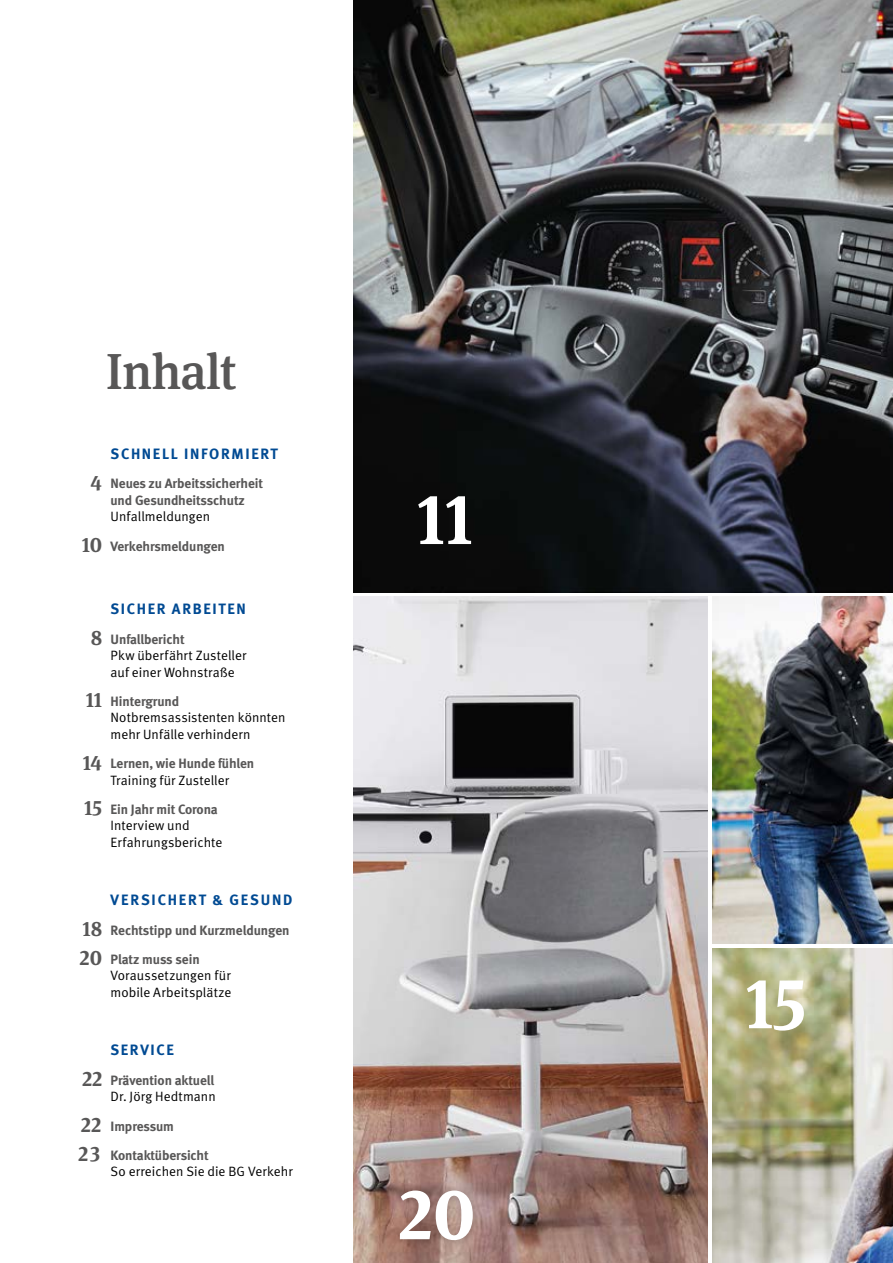
<style>
.page{position:relative;width:893px;height:1263px;background:#fff}
.page>*{position:absolute;margin:0;border:0;box-sizing:border-box;transform-origin:0 0}
.t1{font:700 72px "DGUV Meta Serif";color:#fff;scale:.94 1}
.t2{font:500 50.4px "DGUV Meta Serif";letter-spacing:-.01em;color:#585757}
.t3{font:700 15px "DGUV Meta";letter-spacing:.11em;color:#004a93}
.t4{font:700 13.5px/16.5px "DGUV Meta";letter-spacing:-.005em;color:#585757}
.t5{font:13.5px/16.5px "DGUV Meta";letter-spacing:.005em;color:#000}
.s1{font-family:"DGUV Meta Serif";font-size:21px}
.s2{font-weight:400;color:#000}
.s3{font-family:"DGUV Meta Serif";font-weight:700;font-size:21px;color:#585757}
.s4{font-weight:700;color:#585757}
</style>
<div class="page">
<img style="left:354px;top:597px;width:354px;height:666px">
<img style="left:712px;top:948px;width:181px;height:315px">
<img style="left:712px;top:597px;width:181px;height:347px">
<img style="left:354px;top:0;width:539px;height:592px">
<div style="left:393px;top:1183px;width:89px;height:66px;background:#000;opacity:.2"></div>
<h2 class="t2" style="left:106px;top:342px;width:132px">Inhalt</h2>
<p class="t3" style="left:111px;top:445px;width:169px">SCHNELL INFORMIERT</p>
<p class="t4" style="left:91px;top:476px;width:174px;text-align:center"><span class="s1">4</span> Neues zu Arbeitssicherheit und Gesundheitsschutz</p>
<p class="t4" style="left:82px;top:502px;width:145px;line-height:29.2px;text-indent:29px"><span class="s2">Unfallmeldungen<br></span><span class="s1">10</span> Verkehrsmeldungen</p>
<p class="t3" style="left:111px;top:600px;width:137px">SICHER ARBEITEN</p>
<p class="t5" style="left:111px;top:631px;width:137px;text-indent:-20px"><span class="s3">8</span> <span class="s4">Unfallbericht<br></span>Pkw überfährt Zusteller auf einer Wohnstraße</p>
<p class="t5" style="left:111px;top:693px;width:176px;text-indent:-25px"><span class="s3">11</span> <span class="s4">Hintergrund<br></span>Notbremsassistenten könnten mehr Unfälle verhindern</p>
<p class="t4" style="left:83px;top:756px;width:173px;text-align:center"><span class="s1">14</span> Lernen, wie Hunde fühlen<br><span class="s2">Training für Zusteller</span></p>
<p class="t5" style="left:111px;top:801px;width:113px;text-indent:-26px"><span class="s3">15</span> <span class="s4">Ein Jahr mit Corona<br></span>Interview und<br>Erfahrungsberichte</p>
<p class="t3" style="left:111px;top:891px;width:183px">VERSICHERT &amp; GESUND</p>
<p class="t4" style="left:80px;top:916px;width:211px;line-height:29.2px"><span class="s1">18</span> Rechtstipp und Kurzmeldungen<br><span class="s1">20</span> Platz muss sein</p>
<p class="t5" style="left:111px;top:968px;width:122px">Voraussetzungen für mobile Arbeitsplätze</p>
<p class="t3" style="left:111px;top:1041px;width:65px">SERVICE</p>
<p class="t4" style="left:83px;top:1072px;width:135px;text-align:right"><span class="s1">22</span> Prävention aktuell<br><span class="s2">Dr. Jörg Hedtmann</span></p>
<p class="t4" style="left:78px;top:1111px;width:132px;line-height:29.2px"><span class="s1">22</span> Impressum<br><span class="s1">2 3</span> Kontaktübersicht</p>
<p class="t5" style="left:111px;top:1164px;width:183px">So erreichen Sie die BG Verkehr</p>
<h1 class="t1" style="left:417px;top:475px;width:62px">11</h1>
<h1 class="t1" style="left:399px;top:1170px;width:83px">20</h1>
<h1 class="t1" style="left:745px;top:959px;width:67px">15</h1>
</div>
